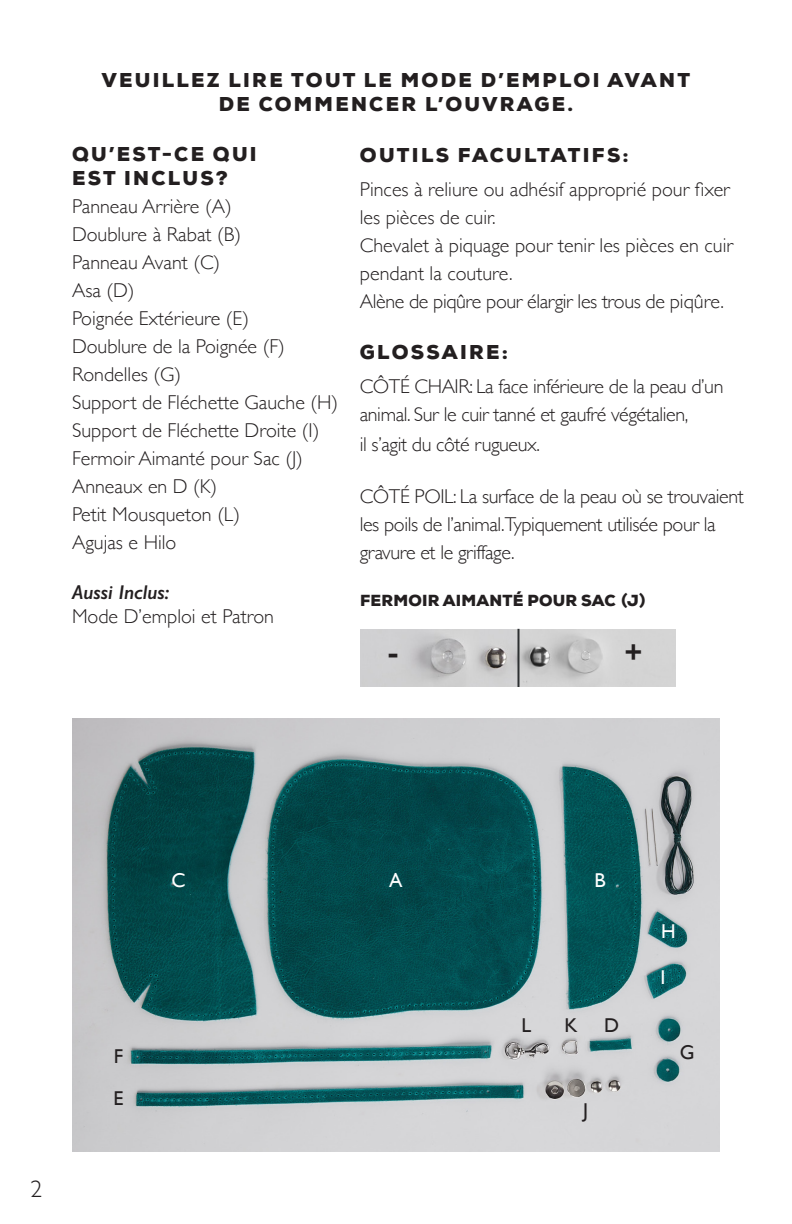
<style>
.page{position:relative;width:792px;height:1224px;background:#fff}
.page>*{position:absolute;margin:0;border:0;box-sizing:border-box;transform-origin:0 0}
.t1{font:600 32px "Gill Sans Nova";color:#231f20}
.t2{font:300 24px "Gill Sans Nova";color:#231f20}
.t3{font:300 20px/28px "Gill Sans";color:#231f20}
.t4{font:300 20px/28px "Gill Sans";letter-spacing:-.02em;color:#231f20}
.t5{font:900 20px/24px "Nexa";letter-spacing:.115em;color:#231f20;text-align:center}
.t6{font:italic 600 20px "Gill Sans";color:#231f20}
.t7{font:20px "Gill Sans";color:#231f20}
.t8{font:20px "Gill Sans";color:#fff}
.t9{font:900 16px "Nexa";letter-spacing:.015em;color:#231f20}
</style>
<div class="page">
<img style="left:72px;top:718px;width:648px;height:434px">
<img style="left:520px;top:629px;width:155px;height:58px">
<img style="left:361px;top:629px;width:157px;height:58px">
<hr style="left:518px;top:629px;width:2px;height:58px;background:#2d3032">
<p class="t5" style="left:102px;top:68px;width:590px">VEUILLEZ LIRE TOUT LE MODE D’EMPLOI AVANT<br>DE COMMENCER L’OUVRAGE.</p>
<p class="t5" style="left:72px;top:142px;width:186px">QU’EST-CE QUI</p>
<p class="t5" style="left:72px;top:166px;width:157px">EST INCLUS?</p>
<p class="t3" style="left:72px;top:191px;width:161px">Panneau Arrière (A)</p>
<p class="t3" style="left:72px;top:219px;width:171px">Doublure à Rabat (B)</p>
<p class="t3" style="left:72px;top:247px;width:150px">Panneau Avant (C)</p>
<p class="t3" style="left:72px;top:275px;width:64px">Asa (D)</p>
<p class="t3" style="left:72px;top:303px;width:179px">Poignée Extérieure (E)</p>
<p class="t3" style="left:72px;top:331px;width:214px">Doublure de la Poignée (F)</p>
<p class="t3" style="left:72px;top:359px;width:111px">Rondelles (G)</p>
<p class="t3" style="left:72px;top:387px;width:268px">Support de Fléchette Gauche (H)</p>
<p class="t3" style="left:72px;top:415px;width:249px">Support de Fléchette Droite (I)</p>
<p class="t3" style="left:72px;top:443px;width:232px">Fermoir Aimanté pour Sac (J)</p>
<p class="t3" style="left:72px;top:471px;width:147px">Anneaux en D (K)</p>
<p class="t3" style="left:72px;top:499px;width:170px">Petit Mousqueton (L)<br>Agujas e Hilo</p>
<p class="t6" style="left:72px;top:580px;width:99px">Aussi Inclus:</p>
<p class="t3" style="left:72px;top:601px;width:204px">Mode D’emploi et Patron</p>
<p class="t5" style="left:360px;top:144px;width:270px">OUTILS FACULTATIFS:</p>
<p class="t3" style="left:360px;top:175px;width:372px">Pinces à reliure ou adhésif approprié pour fixer les pièces de cuir.</p>
<p class="t3" style="left:360px;top:231px;width:375px">Chevalet à piquage pour tenir les pièces en cuir pendant la couture.</p>
<p class="t4" style="left:360px;top:287px;width:366px">Alène de piqûre pour élargir les trous de piqûre.</p>
<p class="t5" style="left:360px;top:340px;width:150px">GLOSSAIRE:</p>
<p class="t4" style="left:360px;top:371px;width:365px">CÔTÉ CHAIR: La face inférieure de la peau d’un animal. Sur le cuir tanné et gaufré végétalien,</p>
<p class="t4" style="left:360px;top:429px;width:182px">il s’agit du côté rugueux.</p>
<p class="t4" style="left:360px;top:481px;width:386px">CÔTÉ POIL: La surface de la peau où se trouvaient les poils de l’animal.Typiquement utilisée pour la gravure et le griffage.</p>
<p class="t9" style="left:360px;top:590px;width:287px">FERMOIR AIMANTÉ POUR SAC (J)</p>
<p class="t1" style="left:387px;top:632px;width:14px">-</p>
<p class="t1" style="left:624px;top:632px;width:20px">+</p>
<p class="t2" style="left:30px;top:1174px;width:13px">2</p>
<p class="t8" style="left:171px;top:868px;width:16px">C</p>
<p class="t7" style="left:114px;top:1044px;width:11px">F</p>
<p class="t7" style="left:113px;top:1087px;width:11px">E</p>
<p class="t8" style="left:389px;top:868px;width:15px">A</p>
<p class="t8" style="left:594px;top:868px;width:13px">B</p>
<p class="t7" style="left:521px;top:1014px;width:11px">L</p>
<p class="t7" style="left:565px;top:1014px;width:15px">K</p>
<p class="t7" style="left:604px;top:1014px;width:16px">D</p>
<p class="t7" style="left:583px;top:1099px;width:6px">J</p>
<p class="t8" style="left:661px;top:919px;width:16px">H</p>
<p class="t8" style="left:661px;top:965px;width:6px">I</p>
<p class="t7" style="left:680px;top:1040px;width:16px">G</p>
</div>
